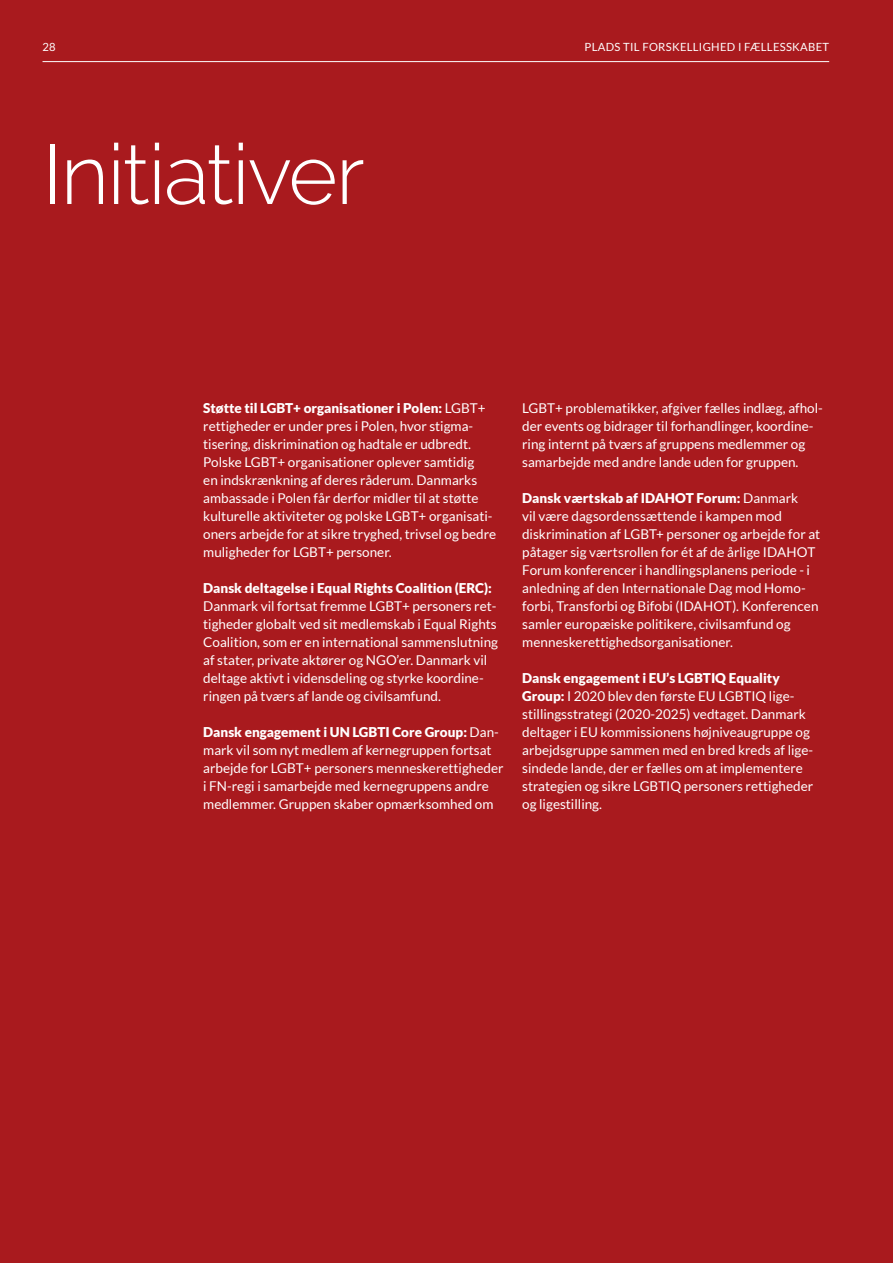
<style>
.page{position:relative;width:893px;height:1263px;background:#a91a1e}
.page>*{position:absolute;margin:0;border:0;box-sizing:border-box;transform-origin:0 0}
.t1{font:300 84px "Raleway";letter-spacing:-.02em;color:#fff}
.t2{font:13.5px/18px "Lato";color:#fff}
.t3{font:11.25px "Lato";letter-spacing:.025em;color:#fff}
.s1{font-weight:900}
</style>
<div class="page">
<hr style="left:43px;top:61px;width:786px;height:1px;background:#fff">
<p class="t3" style="left:43px;top:41px;width:15px">28</p>
<p class="t3" style="left:585px;top:41px;width:246px">PLADS TIL FORSKELLIGHED I FÆLLESSKABET</p>
<h2 class="t1" style="left:43px;top:125px;width:324px">Initiativer</h2>
<p class="t2" style="left:203px;top:399px;width:295px"><span class="s1">Støtte til LGBT+ organisationer i Polen:</span> LGBT+ rettigheder er under pres i Polen, hvor stigma&shy;tisering, diskrimination og hadtale er udbredt.<br>Polske LGBT+ organisationer oplever samtidig<br>en indskrænkning af deres råderum. Danmarks ambassade i Polen får derfor midler til at støtte kulturelle aktiviteter og polske LGBT+ organisati&shy;oners arbejde for at sikre tryghed, trivsel og bedre muligheder for LGBT+ personer.</p>
<p class="t2" style="left:203px;top:579px;width:296px"><span class="s1">Dansk deltagelse i Equal Rights Coalition (ERC):<br></span>Danmark vil fortsat fremme LGBT+ personers ret&shy;tigheder globalt ved sit medlemskab i Equal Rights Coalition, som er en international sammenslutning af stater, private aktører og NGO’er. Danmark vil deltage aktivt i vidensdeling og styrke koordine&shy;ringen på tværs af lande og civilsamfund.</p>
<p class="t2" style="left:203px;top:723px;width:302px"><span class="s1">Dansk engagement i UN LGBTI Core Group:</span> Dan&shy;mark vil som nyt medlem af kernegruppen fortsat arbejde for LGBT+ personers menneskerettigheder i FN-regi i samarbejde med kernegruppens andre medlemmer. Gruppen skaber opmærksomhed om</p>
<p class="t2" style="left:522px;top:399px;width:302px">LGBT+ problematikker, afgiver fælles indlæg, afhol&shy;der events og bidrager til forhandlinger, koordine&shy;ring internt på tværs af gruppens medlemmer og samarbejde med andre lande uden for gruppen.</p>
<p class="t2" style="left:522px;top:489px;width:300px"><span class="s1">Dansk værtskab af IDAHOT Forum:</span> Danmark<br>vil være dagsordenssættende i kampen mod diskrimination af LGBT+ personer og arbejde for at påtager sig værtsrollen for ét af de årlige IDAHOT Forum konferencer i handlingsplanens periode - i anledning af den Internationale Dag mod Homo&shy;forbi, Transforbi og Bifobi (IDAHOT). Konferencen samler europæiske politikere, civilsamfund og menneskerettighedsorganisationer.</p>
<p class="t2" style="left:522px;top:669px;width:293px"><span class="s1">Dansk engagement i EU’s LGBTIQ Equality Group:</span> I 2020 blev den første EU LGBTIQ lige&shy;stillingsstrategi (2020-2025) vedtaget. Danmark deltager i EU kommissionens højniveaugruppe og arbejdsgruppe sammen med en bred kreds af lige&shy;sindede lande, der er fælles om at implementere strategien og sikre LGBTIQ personers rettigheder og ligestilling.</p>
</div>
